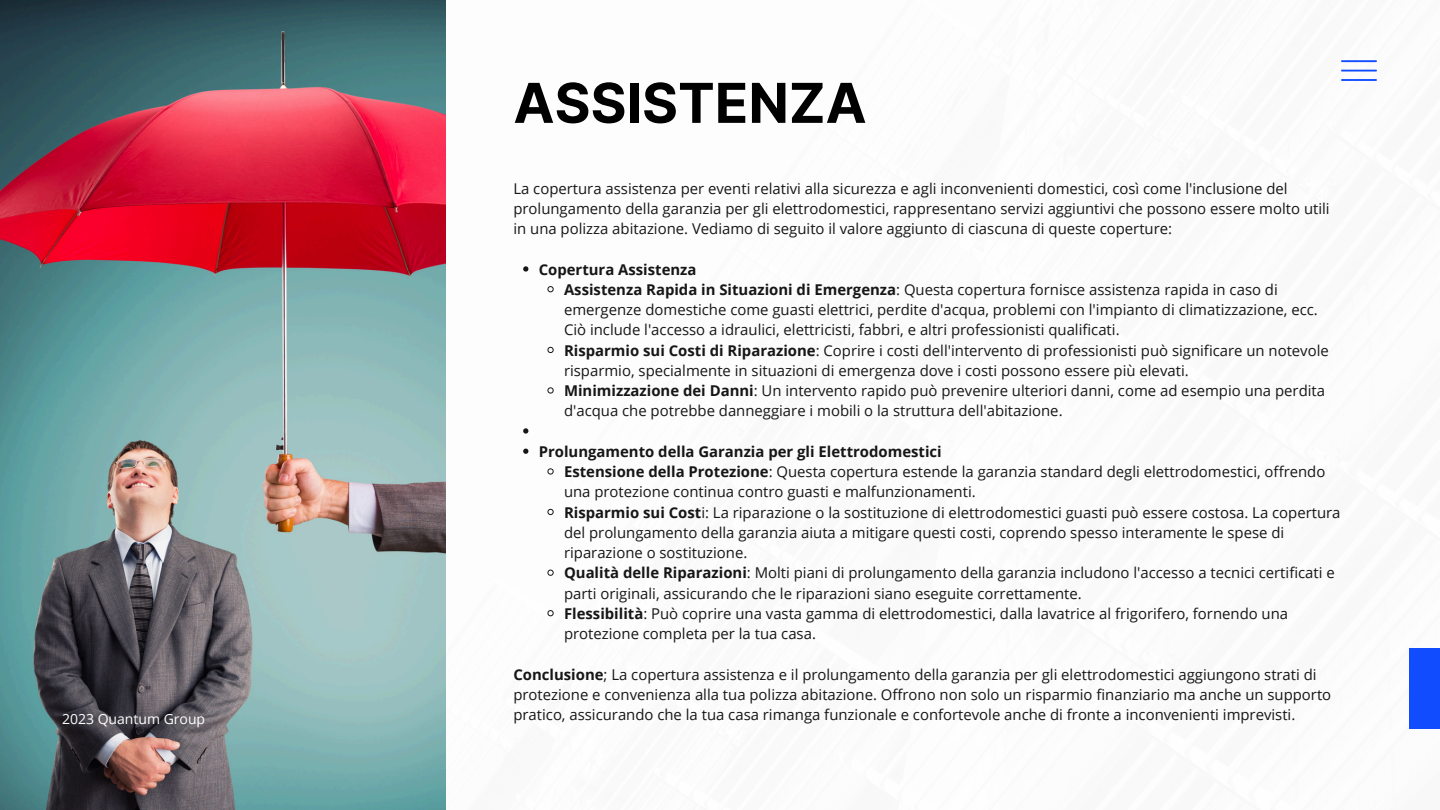
<style>
.page{position:relative;width:1440px;height:810px;background:#fff}
.page>*{position:absolute;margin:0;border:0;box-sizing:border-box;transform-origin:0 0}
.t1{font:700 55px "Inter";color:#000}
.t2{font:14.9px/20.2px "Open Sans";color:#171616}
.t3{font:700 14.9px "Open Sans";color:#171616}
.t4{font:14px "Open Sans";color:#fff}
.s1{font-weight:700}
</style>
<div class="page">
<svg style="left:1341px;top:60px;width:36px;height:21px"></svg>
<div style="left:1409px;top:648px;width:31px;height:81px;background:#114dff"></div>
<img style="left:0;top:0;width:446px;height:810px">
<svg style="left:523px;top:266px;width:5px;height:6px"></svg>
<svg style="left:547px;top:286px;width:7px;height:7px"></svg>
<svg style="left:547px;top:346px;width:7px;height:8px"></svg>
<svg style="left:547px;top:387px;width:7px;height:7px"></svg>
<svg style="left:523px;top:428px;width:5px;height:6px"></svg>
<svg style="left:523px;top:449px;width:5px;height:5px"></svg>
<svg style="left:547px;top:468px;width:7px;height:7px"></svg>
<svg style="left:547px;top:508px;width:7px;height:8px"></svg>
<svg style="left:547px;top:569px;width:7px;height:7px"></svg>
<svg style="left:547px;top:610px;width:7px;height:7px"></svg>
<p class="t1" style="left:513px;top:70px;width:355px">ASSISTENZA</p>
<p class="t2" style="left:513px;top:178px;width:818px">La copertura assistenza per eventi relativi alla sicurezza e agli inconvenienti domestici, così come l'inclusione del prolungamento della garanzia per gli elettrodomestici, rappresentano servizi aggiuntivi che possono essere molto utili in una polizza abitazione. Vediamo di seguito il valore aggiunto di ciascuna di queste coperture:</p>
<p class="t3" style="left:539px;top:259px;width:159px">Copertura Assistenza</p>
<p class="t2" style="left:564px;top:279px;width:755px"><span class="s1">Assistenza Rapida in Situazioni di Emergenza</span>: Questa copertura fornisce assistenza rapida in caso di emergenze domestiche come guasti elettrici, perdite d'acqua, problemi con l'impianto di climatizzazione, ecc.<br>Ciò include l'accesso a idraulici, elettricisti, fabbri, e altri professionisti qualificati.</p>
<h1 class="t2" style="left:564px;top:340px;width:766px"><span class="s1">Risparmio sui Costi di Riparazione</span>: Coprire i costi dell'intervento di professionisti può significare un notevole risparmio, specialmente in situazioni di emergenza dove i costi possono essere più elevati.</h1>
<p class="t2" style="left:564px;top:380px;width:763px"><span class="s1">Minimizzazione dei Danni</span>: Un intervento rapido può prevenire ulteriori danni, come ad esempio una perdita d'acqua che potrebbe danneggiare i mobili o la struttura dell'abitazione.</p>
<p class="t3" style="left:539px;top:441px;width:405px">Prolungamento della Garanzia per gli Elettrodomestici</p>
<p class="t2" style="left:564px;top:461px;width:763px"><span class="s1">Estensione della Protezione</span>: Questa copertura estende la garanzia standard degli elettrodomestici, offrendo una protezione continua contro guasti e malfunzionamenti.</p>
<p class="t2" style="left:564px;top:502px;width:778px"><span class="s1">Risparmio sui Cost</span>i: La riparazione o la sostituzione di elettrodomestici guasti può essere costosa. La copertura del prolungamento della garanzia aiuta a mitigare questi costi, coprendo spesso interamente le spese di riparazione o sostituzione.</p>
<p class="t2" style="left:564px;top:562px;width:772px"><span class="s1">Qualità delle Riparazioni</span>: Molti piani di prolungamento della garanzia includono l'accesso a tecnici certificati e parti originali, assicurando che le riparazioni siano eseguite correttamente.</p>
<p class="t2" style="left:564px;top:603px;width:726px"><span class="s1">Flessibilità</span>: Può coprire una vasta gamma di elettrodomestici, dalla lavatrice al frigorifero, fornendo una protezione completa per la tua casa.</p>
<p class="t2" style="left:513px;top:664px;width:819px"><span class="s1">Conclusione</span>; La copertura assistenza e il prolungamento della garanzia per gli elettrodomestici aggiungono strati di protezione e convenienza alla tua polizza abitazione. Offrono non solo un risparmio finanziario ma anche un supporto</p>
<p class="t4" style="left:62px;top:709px;width:145px">2023 Quantum Group</p>
<p class="t2" style="left:513px;top:704px;width:783px">pratico, assicurando che la tua casa rimanga funzionale e confortevole anche di fronte a inconvenienti imprevisti.</p>
</div>
